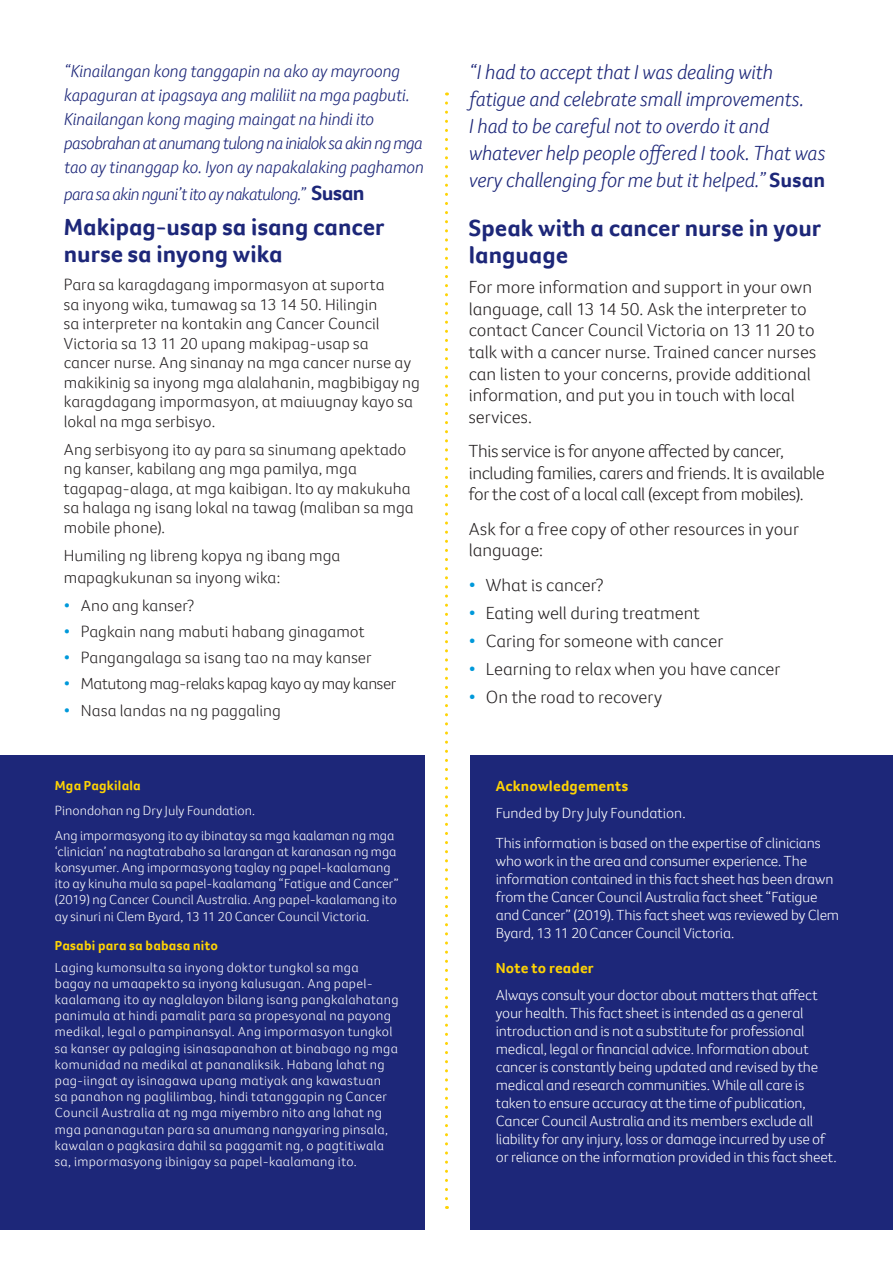
<style>
.page{position:relative;width:893px;height:1263px;background:#fff}
.page>*{position:absolute;margin:0;border:0;box-sizing:border-box;transform-origin:0 0}
.t1{font:700 24px/27px "Foco CC";color:#1d2779}
.t2{font:italic 300 21px/27px "Foco CC";letter-spacing:-.005em;color:#1d2779}
.t3{font:300 18px/21.6px "Foco CC";letter-spacing:-.005em;color:#231f20}
.t4{font:italic 300 18px/24px "Foco CC";letter-spacing:-.005em;color:#1d2779}
.t5{font:italic 300 18px "Foco CC";letter-spacing:-.035em;color:#1d2779}
.t6{font:300 16.5px/19.5px "Foco CC";color:#231f20}
.t7{font:300 16.5px "Foco CC";letter-spacing:-.03em;color:#231f20}
.t8{font:300 15px/18px "Foco CC";letter-spacing:-.015em;color:#fff}
.t9{font:700 15px "Foco CC";letter-spacing:.015em;color:#fed304}
.t10{font:300 13.5px/16.2px "Foco CC";letter-spacing:.02em;color:#fff}
.t11{font:300 13.5px/16.2px "Foco CC";color:#fff}
.t12{font:700 13.5px "Foco CC";letter-spacing:.015em;color:#fed304}
.s1{font-weight:700;font-style:normal;font-size:21px}
.s2{color:#0099da}
.s3{font-weight:700;font-style:normal}
</style>
<div class="page">
<svg style="left:445px;top:103px;width:3px;height:1106px"></svg>
<div style="left:470px;top:755px;width:423px;height:475px;background:#1d2779"></div>
<div style="left:0;top:755px;width:424px;height:475px;background:#1d2779"></div>
<p class="t4" style="left:64px;top:58px;width:361px">“Kinailangan kong tanggapin na ako ay mayroong kapaguran at ipagsaya ang maliliit na mga pagbuti.<br>Kinailangan kong maging maingat na hindi ito pasobrahan at anumang tulong na inialok sa akin ng mga tao ay tinanggap ko. Iyon ay napakalaking paghamon</p>
<p class="t5" style="left:64px;top:182px;width:302px">para sa akin nguni’t ito ay nakatulong.” <span class="s1">Susan</span></p>
<h1 class="t1" style="left:64px;top:213px;width:322px">Makipag-usap sa isang cancer nurse sa inyong wika</h1>
<p class="t6" style="left:64px;top:275px;width:357px">Para sa karagdagang impormasyon at suporta<br>sa inyong wika, tumawag sa 13 14 50. Hilingin<br>sa interpreter na kontakin ang Cancer Council Victoria sa 13 11 20 upang makipag-usap sa<br>cancer nurse. Ang sinanay na mga cancer nurse ay makikinig sa inyong mga alalahanin, magbibigay ng karagdagang impormasyon, at maiuugnay kayo sa lokal na mga serbisyo.</p>
<p class="t6" style="left:64px;top:439px;width:351px">Ang serbisyong ito ay para sa sinumang apektado ng kanser, kabilang ang mga pamilya, mga tagapag-alaga, at mga kaibigan. Ito ay makukuha sa halaga ng isang lokal na tawag (maliban sa mga mobile phone).</p>
<p class="t6" style="left:64px;top:544px;width:278px;line-height:21.6px">Humiling ng libreng kopya ng ibang mga mapagkukunan sa inyong wika:</p>
<p class="t6" style="left:64px;top:595px;width:132px"><span class="s2">•</span> Ano ang kanser?</p>
<p class="t6" style="left:64px;top:621px;width:302px"><span class="s2">•</span> Pagkain nang mabuti habang ginagamot</p>
<p class="t6" style="left:64px;top:648px;width:309px"><span class="s2">•</span> Pangangalaga sa isang tao na may kanser</p>
<p class="t7" style="left:64px;top:673px;width:334px"><span class="s2">•</span> Matutong mag-relaks kapag kayo ay may kanser</p>
<p class="t6" style="left:64px;top:700px;width:219px"><span class="s2">•</span> Nasa landas na ng paggaling</p>
<p class="t12" style="left:55px;top:777px;width:87px">Mga Pagkilala</p>
<p class="t11" style="left:55px;top:798px;width:341px;line-height:24.8px">Pinondohan ng Dry July Foundation.<br>Ang impormasyong ito ay ibinatay sa mga kaalaman ng mga</p>
<p class="t11" style="left:55px;top:843px;width:345px">‘clinician’ na nagtatrabaho sa larangan at karanasan ng mga konsyumer. Ang impormasyong taglay ng papel-kaalamang ito ay kinuha mula sa papel-kaalamang “Fatigue and Cancer” (2019) ng Cancer Council Australia. Ang papel-kaalamang ito ay sinuri ni Clem Byard, 13 11 20 Cancer Council Victoria.</p>
<p class="t12" style="left:55px;top:936px;width:165px">Pasabi para sa babasa nito</p>
<p class="t10" style="left:55px;top:959px;width:345px">Laging kumonsulta sa inyong doktor tungkol sa mga<br>bagay na umaapekto sa inyong kalusugan. Ang papel&shy;kaalamang ito ay naglalayon bilang isang pangkalahatang panimula at hindi pamalit para sa propesyonal na payong medikal, legal o pampinansyal. Ang impormasyon tungkol sa kanser ay palaging isinasapanahon at binabago ng mga komunidad na medikal at pananaliksik. Habang lahat ng pag-iingat ay isinagawa upang matiyak ang kawastuan<br>sa panahon ng paglilimbag, hindi tatanggapin ng Cancer Council Australia at ng mga miyembro nito ang lahat ng mga pananagutan para sa anumang nangyaring pinsala, kawalan o pagkasira dahil sa paggamit ng, o pagtitiwala sa, impormasyong ibinigay sa papel-kaalamang ito.</p>
<h2 class="t2" style="left:469px;top:58px;width:358px">“I had to accept that I was dealing with fatigue and celebrate small improvements.<br>I had to be careful not to overdo it and whatever help people offered I took. That was very challenging for me but it helped.” <span class="s3">Susan</span></h2>
<h1 class="t1" style="left:469px;top:214px;width:354px">Speak with a cancer nurse in your language</h1>
<p class="t3" style="left:469px;top:276px;width:349px">For more information and support in your own language, call 13 14 50. Ask the interpreter to contact Cancer Council Victoria on 13 11 20 to talk with a cancer nurse. Trained cancer nurses can listen to your concerns, provide additional information, and put you in touch with local services.</p>
<p class="t3" style="left:469px;top:440px;width:357px">This service is for anyone affected by cancer, including families, carers and friends. It is available for the cost of a local call (except from mobiles).</p>
<p class="t3" style="left:469px;top:518px;width:332px">Ask for a free copy of other resources in your language:</p>
<p class="t3" style="left:469px;top:573px;width:136px"><span class="s2">•</span> What is cancer?</p>
<p class="t3" style="left:469px;top:601px;width:233px"><span class="s2">•</span> Eating well during treatment</p>
<p class="t3" style="left:469px;top:629px;width:256px"><span class="s2">•</span> Caring for someone with cancer</p>
<p class="t3" style="left:469px;top:657px;width:313px"><span class="s2">•</span> Learning to relax when you have cancer</p>
<p class="t3" style="left:469px;top:685px;width:195px"><span class="s2">•</span> On the road to recovery</p>
<p class="t9" style="left:496px;top:776px;width:134px">Acknowledgements</p>
<p class="t8" style="left:496px;top:797px;width:326px;line-height:30.8px">Funded by Dry July Foundation.<br>This information is based on the expertise of clinicians</p>
<p class="t8" style="left:496px;top:852px;width:345px">who work in the area and consumer experience. The information contained in this fact sheet has been drawn from the Cancer Council Australia fact sheet “Fatigue and Cancer” (2019). This fact sheet was reviewed by Clem Byard, 13 11 20 Cancer Council Victoria.</p>
<p class="t9" style="left:496px;top:958px;width:99px">Note to reader</p>
<p class="t8" style="left:496px;top:986px;width:342px">Always consult your doctor about matters that affect your health. This fact sheet is intended as a general introduction and is not a substitute for professional medical, legal or financial advice. Information about cancer is constantly being updated and revised by the medical and research communities. While all care is taken to ensure accuracy at the time of publication, Cancer Council Australia and its members exclude all liability for any injury, loss or damage incurred by use of or reliance on the information provided in this fact sheet.</p>
</div>
